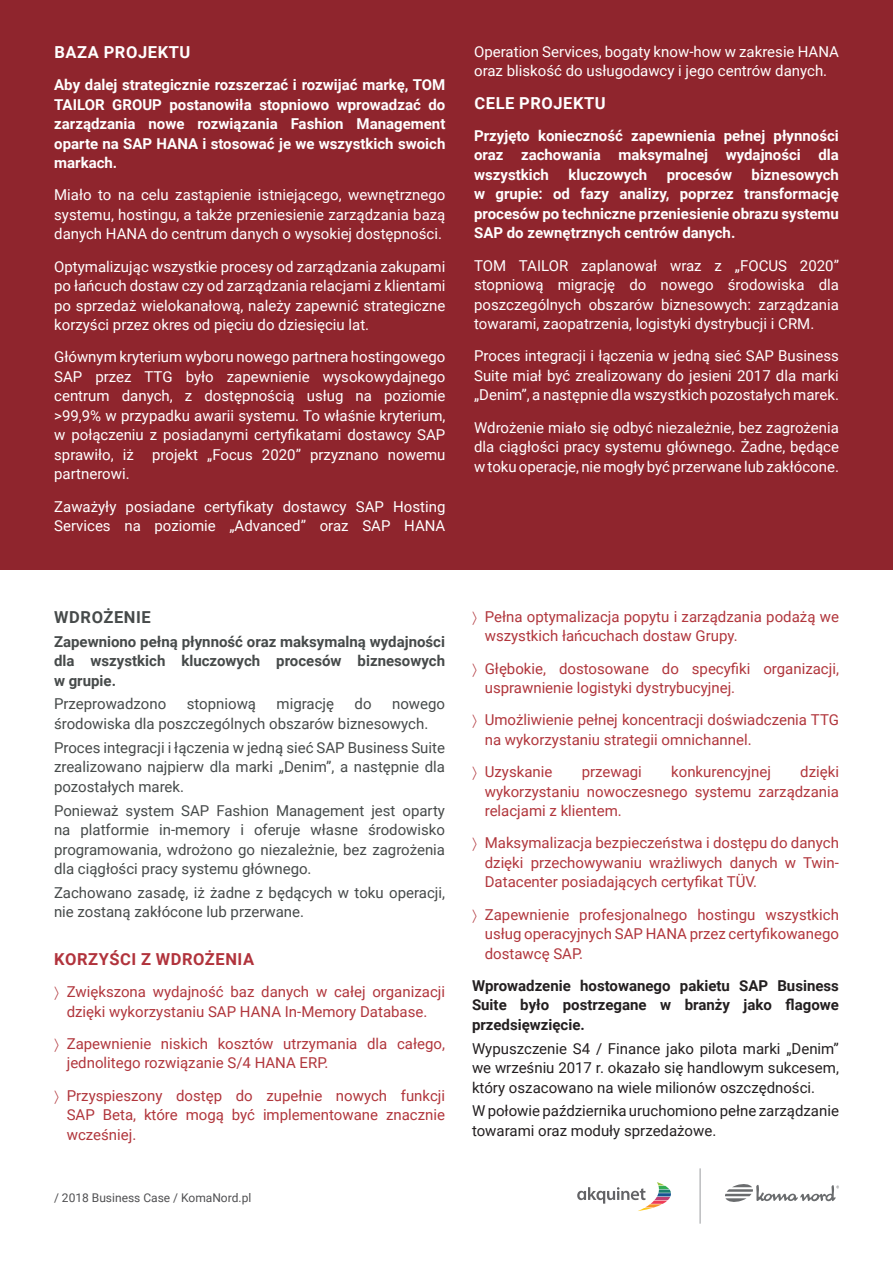
<style>
.page{position:relative;width:893px;height:1263px;background:#fff}
.page>*{position:absolute;margin:0;border:0;box-sizing:border-box;transform-origin:0 0}
.Glowny{font:700 16.5px "Roboto";letter-spacing:.035em;color:#fff}
.Glowny-2{font:700 16.5px "Roboto";letter-spacing:.035em;color:#b1333c}
.Glowny-3{font:700 16.5px "Roboto";letter-spacing:.035em;color:#464a4a}
.Glowny-4{font:15px/19.5px "Roboto";color:#fff;text-align:justify}
.t1{font:15px/19.5px "Roboto";color:#b1363c}
.Glowny-5{font:15px/19.5px "Roboto";color:#464a4a}
.Glowny-6{font:700 15px/19.5px "Roboto";color:#fff;text-align:justify}
.Glowny-7{font:15px/19.5px "Roboto";color:#231f20;text-align:justify}
.Glowny-8{font:700 15px/19.5px "Roboto";color:#464a4a;text-align:justify}
.Glowny-9{font:700 15px/19.5px "Roboto";color:#231f20;text-align:justify}
.Glowny-10{font:12px "Roboto";color:#505052}
</style>
<div class="page">
<div style="left:0;top:0;width:893px;height:570px;background:#8f252d"></div>
<hr style="left:700px;top:1168px;width:1px;height:56px;background:#999b9e">
<svg style="left:725px;top:1184px;width:114px;height:18px"></svg>
<svg style="left:577px;top:1182px;width:94px;height:29px"></svg>
<p class="Glowny" style="left:55px;top:40px;width:137px">BAZA PROJEKTU</p>
<p class="Glowny-6" style="left:54px;top:74px;width:393px">Aby dalej strategicznie rozszerzać i rozwijać markę, TOM TAILOR GROUP postanowiła stopniowo wprowadzać do zarządzania nowe rozwiązania Fashion Management oparte na SAP HANA i stosować je we wszystkich swoich markach.</p>
<p class="Glowny-4" style="left:54px;top:185px;width:393px">Miało to na celu zastąpienie istniejącego, wewnętrznego systemu, hostingu, a także przeniesienie zarządzania bazą danych HANA do centrum danych o wysokiej dostępności.</p>
<p class="Glowny-4" style="left:54px;top:256px;width:393px">Optymalizując wszystkie procesy od zarządzania zakupami po łańcuch dostaw czy od zarządzania relacjami z klientami po sprzedaż wielokanałową, należy zapewnić strategiczne korzyści przez okres od pięciu do dziesięciu lat.</p>
<p class="Glowny-4" style="left:54px;top:347px;width:393px">Głównym kryterium wyboru nowego partnera hostingowego SAP przez TTG było zapewnienie wysokowydajnego centrum danych, z dostępnością usług na poziomie &gt;99,9% w przypadku awarii systemu. To właśnie kryterium, w połączeniu z posiadanymi certyfikatami dostawcy SAP sprawiło, iż projekt „Focus 2020” przyznano nowemu partnerowi.</p>
<p class="Glowny-4" style="left:54px;top:496px;width:393px">Zaważyły posiadane certyfikaty dostawcy SAP Hosting<br>Services na poziomie „Advanced” oraz SAP HANA</p>
<p class="Glowny-4" style="left:474px;top:41px;width:366px">Operation Services, bogaty know-how w zakresie HANA oraz bliskość do usługodawcy i jego centrów danych.</p>
<p class="Glowny" style="left:474px;top:91px;width:133px">CELE PROJEKTU</p>
<p class="Glowny-6" style="left:474px;top:125px;width:366px">Przyjęto konieczność zapewnienia pełnej płynności oraz zachowania maksymalnej wydajności dla wszystkich</p>
<p class="Glowny-6" style="left:474px;top:164px;width:366px;text-indent:277px">biznesowych w grupie: od fazy analizy, poprzez transformację procesów po techniczne przeniesienie obrazu systemu SAP do zewnętrznych centrów danych.</p>
<p class="Glowny-4" style="left:474px;top:255px;width:366px">TOM TAILOR zaplanował wraz z „FOCUS 2020” stopniową migrację do nowego środowiska dla poszczególnych obszarów biznesowych: zarządzania towarami, zaopatrzenia, logistyki dystrybucji i CRM.</p>
<p class="Glowny-4" style="left:474px;top:346px;width:366px">Proces integracji i łączenia w jedną sieć SAP Business Suite miał być zrealizowany do jesieni 2017 dla marki „Denim”, a następnie dla wszystkich pozostałych marek.</p>
<p class="Glowny-4" style="left:474px;top:417px;width:366px">Wdrożenie miało się odbyć niezależnie, bez zagrożenia dla ciągłości pracy systemu głównego. Żadne, będące w toku operacje, nie mogły być przerwane lub zakłócone.</p>
<p class="Glowny-6" style="left:568px;top:164px;width:80px">kluczowych</p>
<p class="Glowny-6" style="left:667px;top:164px;width:67px">procesów</p>
<p class="Glowny-3" style="left:54px;top:605px;width:98px">WDROŻENIE</p>
<p class="Glowny-8" style="left:54px;top:631px;width:393px">Zapewniono pełną płynność oraz maksymalną wydajności dla wszystkich kluczowych procesów biznesowych w grupie.</p>
<p class="Glowny-5" style="left:54px;top:694px;width:114px">Przeprowadzono</p>
<p class="Glowny-5" style="left:187px;top:694px;width:71px">stopniową</p>
<p class="Glowny-5" style="left:277px;top:694px;width:59px">migrację</p>
<p class="Glowny-5" style="left:355px;top:694px;width:19px">do</p>
<p class="Glowny-5" style="left:54px;top:694px;width:393px;text-indent:338px">nowego środowiska dla poszczególnych obszarów biznesowych.</p>
<p class="Glowny-5" style="left:54px;top:737px;width:393px;text-align:justify">Proces integracji i łączenia w jedną sieć SAP Business Suite zrealizowano najpierw dla marki „Denim”, a następnie dla pozostałych marek.</p>
<p class="Glowny-5" style="left:54px;top:800px;width:393px;text-align:justify">Ponieważ system SAP Fashion Management jest oparty na platformie in-memory i oferuje własne środowisko programowania, wdrożono go niezależnie, bez zagrożenia dla ciągłości pracy systemu głównego.</p>
<p class="Glowny-5" style="left:54px;top:882px;width:393px">Zachowano zasadę, iż żadne z będących w toku operacji, nie zostaną zakłócone lub przerwane.</p>
<p class="Glowny-2" style="left:54px;top:947px;width:201px">KORZYŚCI Z WDROŻENIA</p>
<p class="t1" style="left:54px;top:981px;width:393px;text-align:center">〉 Zwiększona wydajność baz danych w całej organizacji dzięki wykorzystaniu SAP HANA In-Memory Database.</p>
<p class="t1" style="left:67px;top:1033px;width:380px;text-indent:-13px">〉 Zapewnienie niskich kosztów utrzymania dla całego, jednolitego rozwiązanie S/4 HANA ERP.</p>
<p class="t1" style="left:67px;top:1085px;width:380px;text-align:justify;text-indent:-13px">〉 Przyspieszony dostęp do zupełnie nowych funkcji SAP Beta, które mogą być implementowane znacznie wcześniej.</p>
<p class="Glowny-10" style="left:54px;top:1189px;width:199px">/ 2018 Business Case / KomaNord.pl</p>
<p class="t1" style="left:485px;top:606px;width:356px;text-indent:-13px">〉 Pełna optymalizacja popytu i zarządzania podażą we wszystkich łańcuchach dostaw Grupy.</p>
<p class="t1" style="left:485px;top:658px;width:356px;text-indent:-13px">〉 Głębokie, dostosowane do specyfiki organizacji, usprawnienie logistyki dystrybucyjnej.</p>
<p class="t1" style="left:485px;top:710px;width:356px;text-indent:-13px">〉 Umożliwienie pełnej koncentracji doświadczenia TTG na wykorzystaniu strategii omnichannel.</p>
<p class="t1" style="left:472px;top:761px;width:82px">〉 Uzyskanie</p>
<p class="t1" style="left:582px;top:761px;width:62px">przewagi</p>
<p class="t1" style="left:671px;top:761px;width:101px">konkurencyjnej</p>
<p class="t1" style="left:485px;top:761px;width:356px;text-align:justify;text-indent:315px">dzięki wykorzystaniu nowoczesnego systemu zarządzania relacjami z klientem.</p>
<p class="t1" style="left:485px;top:833px;width:356px;text-align:justify;text-indent:-13px">〉 Maksymalizacja bezpieczeństwa i dostępu do danych dzięki przechowywaniu wrażliwych danych w Twin-Datacenter posiadających certyfikat TÜV.</p>
<p class="t1" style="left:485px;top:904px;width:356px;text-align:justify;text-indent:-13px">〉 Zapewnienie profesjonalnego hostingu wszystkich usług operacyjnych SAP HANA przez certyfikowanego dostawcę SAP.</p>
<p class="Glowny-9" style="left:472px;top:975px;width:368px">Wprowadzenie hostowanego pakietu SAP Business Suite było postrzegane w branży jako flagowe przedsięwzięcie.</p>
<p class="Glowny-7" style="left:472px;top:1038px;width:368px">Wypuszczenie S4 / Finance jako pilota marki „Denim” we wrześniu 2017 r. okazało się handlowym sukcesem, który oszacowano na wiele milionów oszczędności.</p>
<p class="Glowny-7" style="left:472px;top:1101px;width:368px">W połowie października uruchomiono pełne zarządzanie towarami oraz moduły sprzedażowe.</p>
</div>
